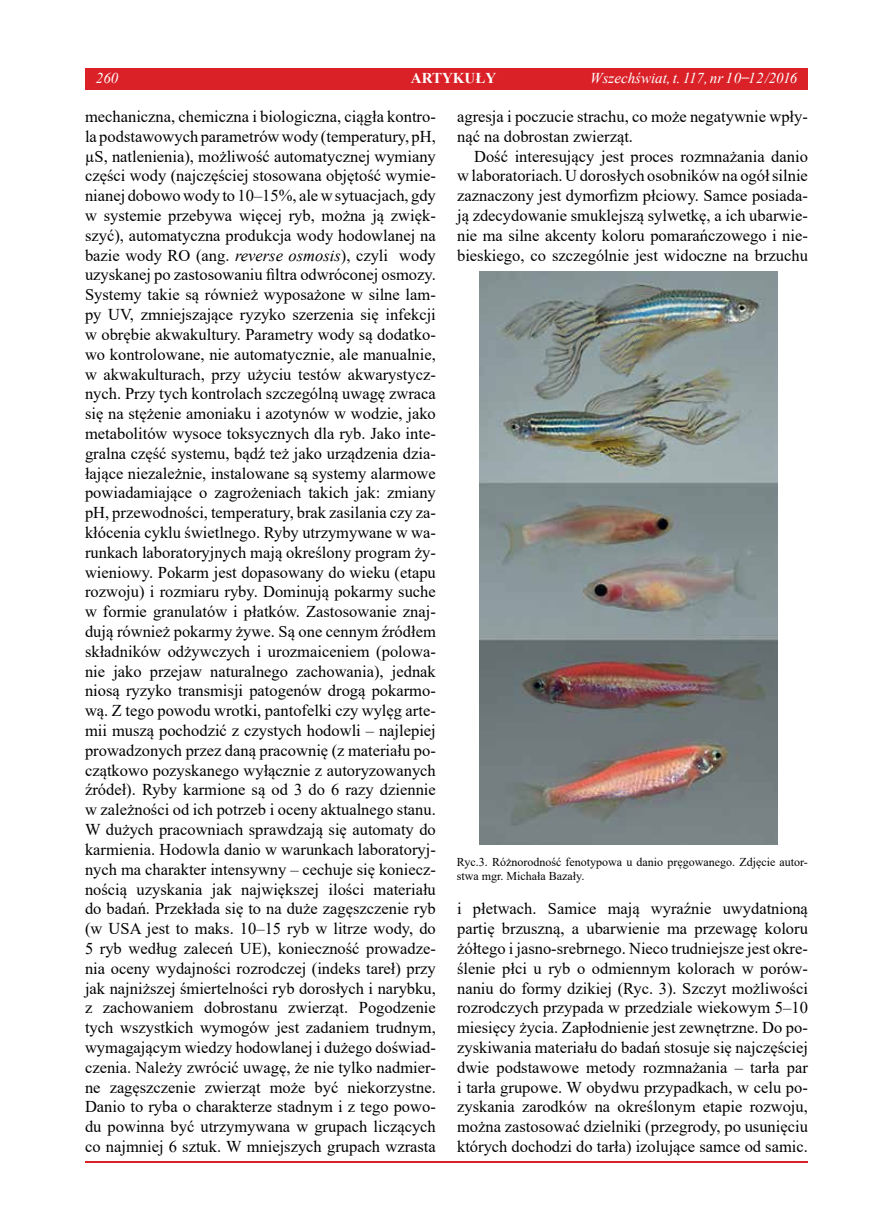
<style>
.page{position:relative;width:893px;height:1225px;background:#fff}
.page>*{position:absolute;margin:0;border:0;box-sizing:border-box;transform-origin:0 0}
.t1{font:16.5px/19.8px "Times New Roman";color:#000;text-align:justify}
.t2{font:italic 15px "Times New Roman";color:#fff}
.t3{font:700 15px "Times New Roman";color:#fff}
.t4{font:12px/14.4px "Times New Roman";color:#000}
.s1{font-style:normal}
.s2{font-style:italic}
</style>
<div class="page">
<hr style="left:85px;top:1161px;width:723px;height:1px;background:#da2128">
<img style="left:479px;top:272px;width:298px;height:572px">
<div style="left:85px;top:68px;width:723px;height:21px;background:#da2128"></div>
<p class="t2" style="left:96px;top:68px;width:24px">260</p>
<p class="t3" style="left:411px;top:67px;width:87px">ARTYKUŁY</p>
<p class="t2" style="left:590px;top:68px;width:209px">Wszechświat, t. 117, nr 10 <span class="s1">̶</span>12/2016</p>
<p class="t1" style="left:85px;top:106px;width:352px">mechaniczna, chemiczna i biologiczna, ciągła kontro&shy;la podstawowych parametrów wody (temperatury, pH, µS, natlenienia), możliwość automatycznej wymiany części wody (najczęściej stosowana objętość wymie&shy;nianej dobowo wody to 10–15%, ale w sytuacjach, gdy w systemie przebywa więcej ryb, można ją zwięk&shy;szyć), automatyczna produkcja wody hodowlanej na bazie wody RO (ang. <span class="s2">reverse osmosis</span>), czyli wody uzyskanej po zastosowaniu filtra odwróconej osmozy.<br>Systemy takie są również wyposażone w silne lam&shy;py UV, zmniejszające ryzyko szerzenia się infekcji w obrębie akwakultury. Parametry wody są dodatko&shy;wo kontrolowane, nie automatycznie, ale manualnie, w akwakulturach, przy użyciu testów akwarystycz&shy;nych. Przy tych kontrolach szczególną uwagę zwraca się na stężenie amoniaku i azotynów w wodzie, jako metabolitów wysoce toksycznych dla ryb. Jako inte&shy;gralna część systemu, bądź też jako urządzenia dzia&shy;łające niezależnie, instalowane są systemy alarmowe powiadamiające o zagrożeniach takich jak: zmiany pH, przewodności, temperatury, brak zasilania czy za&shy;kłócenia cyklu świetlnego. Ryby utrzymywane w wa&shy;runkach laboratoryjnych mają określony program ży&shy;wieniowy. Pokarm jest dopasowany do wieku (etapu rozwoju) i rozmiaru ryby. Dominują pokarmy suche w formie granulatów i płatków. Zastosowanie znaj&shy;dują również pokarmy żywe. Są one cennym źródłem składników odżywczych i urozmaiceniem (polowa&shy;nie jako przejaw naturalnego zachowania), jednak niosą ryzyko transmisji patogenów drogą pokarmo&shy;wą. Z tego powodu wrotki, pantofelki czy wylęg arte&shy;mii muszą pochodzić z czystych hodowli – najlepiej prowadzonych przez daną pracownię (z materiału po&shy;czątkowo pozyskanego wyłącznie z autoryzowanych źródeł). Ryby karmione są od 3 do 6 razy dziennie w zależności od ich potrzeb i oceny aktualnego stanu.<br>W dużych pracowniach sprawdzają się automaty do karmienia. Hodowla danio w warunkach laboratoryj&shy;nych ma charakter intensywny – cechuje się koniecz&shy;nością uzyskania jak największej ilości materiału do badań. Przekłada się to na duże zagęszczenie ryb (w USA jest to maks. 10–15 ryb w litrze wody, do 5 ryb według zaleceń UE), konieczność prowadze&shy;nia oceny wydajności rozrodczej (indeks tareł) przy jak najniższej śmiertelności ryb dorosłych i narybku, z zachowaniem dobrostanu zwierząt. Pogodzenie tych wszystkich wymogów jest zadaniem trudnym, wymagającym wiedzy hodowlanej i dużego doświad&shy;czenia. Należy zwrócić uwagę, że nie tylko nadmier&shy;ne zagęszczenie zwierząt może być niekorzystne.<br>Danio to ryba o charakterze stadnym i z tego powo&shy;du powinna być utrzymywana w grupach liczących co najmniej 6 sztuk. W mniejszych grupach wzrasta</p>
<p class="t1" style="left:457px;top:106px;width:352px">agresja i poczucie strachu, co może negatywnie wpły&shy;nąć na dobrostan zwierząt.</p>
<p class="t1" style="left:457px;top:146px;width:352px;text-indent:17px">Dość interesujący jest proces rozmnażania danio w laboratoriach. U dorosłych osobników na ogół silnie zaznaczony jest dymorfizm płciowy. Samce posiada&shy;ją zdecydowanie smuklejszą sylwetkę, a ich ubarwie&shy;nie ma silne akcenty koloru pomarańczowego i nie&shy;bieskiego, co szczególnie jest widoczne na brzuchu</p>
<p class="t4" style="left:457px;top:854px;width:352px">Ryc.3. Różnorodność fenotypowa u danio pręgowanego. Zdjęcie autor&shy;stwa mgr. Michała Bazały.</p>
<p class="t1" style="left:457px;top:898px;width:352px">i płetwach. Samice mają wyraźnie uwydatnioną partię brzuszną, a ubarwienie ma przewagę koloru żółtego i jasno-srebrnego. Nieco trudniejsze jest okre&shy;ślenie płci u ryb o odmiennym kolorach w porów&shy;naniu do formy dzikiej (Ryc. 3). Szczyt możliwości rozrodczych przypada w przedziale wiekowym 5–10 miesięcy życia. Zapłodnienie jest zewnętrzne. Do po&shy;zyskiwania materiału do badań stosuje się najczęściej dwie podstawowe metody rozmnażania – tarła par i tarła grupowe. W obydwu przypadkach, w celu po&shy;zyskania zarodków na określonym etapie rozwoju, można zastosować dzielniki (przegrody, po usunięciu których dochodzi do tarła) izolujące samce od samic.</p>
</div>
